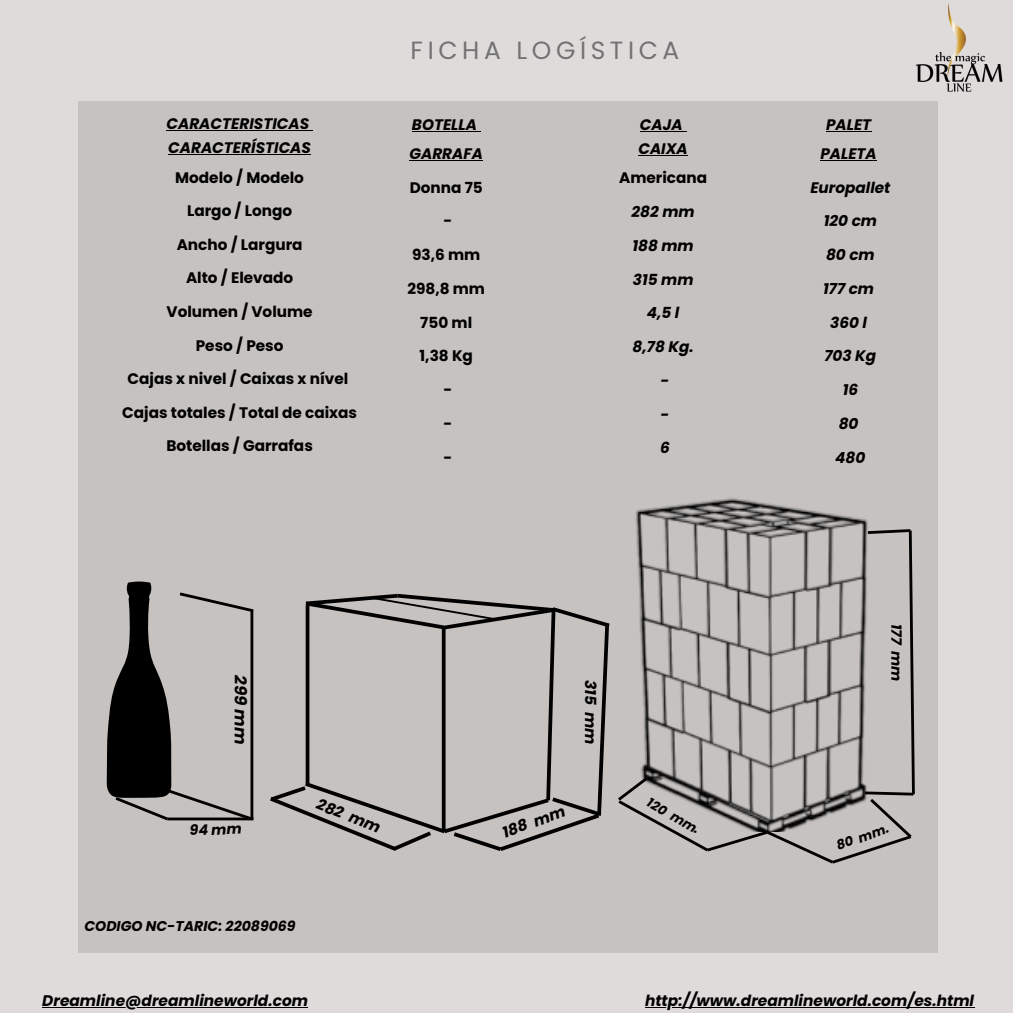
<style>
.page{position:relative;width:1013px;height:1013px;background:#fff}
.page>*{position:absolute;margin:0;border:0;box-sizing:border-box;transform-origin:0 0}
.t1{font:24.88px "Poppins";letter-spacing:.185em;color:#727272}
.t2{font:italic 700 16.62px "Poppins";color:#000}
.t3{font:italic 700 15.38px "Poppins";color:#000}
.t4{font:700 15.25px "Poppins";color:#000}
.t5{font:italic 700 15.25px/29px "Poppins";color:#000}
.t6{font:italic 700 14.25px "Poppins";color:#000}
.t7{font:italic 700 14.12px "Poppins";color:#000}
.t8{font:italic 700 13.12px "Poppins";color:#000}
</style>
<div class="page">
<div style="left:0;top:0;width:1012px;height:1012px;background:#dfdbdb"></div>
<hr style="left:645px;top:1006px;width:329px;height:1px;background:#000">
<hr style="left:42px;top:1006px;width:266px;height:1px;background:#000">
<div style="left:78px;top:101px;width:859px;height:851px;background:#c0bdba"></div>
<img style="left:915px;top:3px;width:88px;height:89px">
<hr style="left:412px;top:131px;width:65px;height:1px;background:#000">
<hr style="left:409px;top:160px;width:74px;height:1px;background:#000">
<hr style="left:640px;top:131px;width:42px;height:1px;background:#000">
<hr style="left:638px;top:155px;width:50px;height:1px;background:#000">
<hr style="left:826px;top:131px;width:45px;height:1px;background:#000">
<hr style="left:820px;top:160px;width:56px;height:1px;background:#000">
<svg style="left:107px;top:581px;width:147px;height:240px"></svg>
<svg style="left:270px;top:498px;width:645px;height:366px"></svg>
<hr style="left:166px;top:130px;width:143px;height:1px;background:#000">
<hr style="left:168px;top:154px;width:143px;height:1px;background:#000">
<p class="t5" style="left:166px;top:112px;width:146px;line-height:24.1px">CARACTERISTICAS<br>CARACTERÍSTICAS</p>
<p class="t4" style="left:175px;top:167px;width:130px">Modelo / Modelo</p>
<p class="t4" style="left:187px;top:200px;width:106px">Largo / Longo</p>
<p class="t4" style="left:177px;top:234px;width:127px">Ancho / Largura</p>
<p class="t4" style="left:186px;top:267px;width:109px">Alto / Elevado</p>
<p class="t4" style="left:167px;top:301px;width:148px">Volumen / Volume</p>
<p class="t4" style="left:196px;top:334px;width:89px">Peso / Peso</p>
<p class="t4" style="left:128px;top:368px;width:222px">Cajas x nivel / Caixas x nível</p>
<p class="t4" style="left:122px;top:402px;width:236px">Cajas totales / Total de caixas</p>
<p class="t4" style="left:166px;top:435px;width:148px">Botellas / Garrafas</p>
<h1 class="t1" style="left:410px;top:33px;width:270px">FICHA LOGÍSTICA</h1>
<p class="t5" style="left:409px;top:110px;width:75px">BOTELLA<br>GARRAFA</p>
<p class="t4" style="left:410px;top:176px;width:74px">Donna 75</p>
<p class="t4" style="left:443px;top:210px;width:10px">-</p>
<p class="t4" style="left:412px;top:244px;width:70px">93,6 mm</p>
<p class="t4" style="left:407px;top:278px;width:79px">298,8 mm</p>
<p class="t4" style="left:420px;top:311px;width:53px">750 ml</p>
<p class="t4" style="left:419px;top:345px;width:55px">1,38 Kg</p>
<p class="t4" style="left:443px;top:379px;width:10px">-</p>
<p class="t4" style="left:443px;top:413px;width:10px">-</p>
<p class="t4" style="left:443px;top:446px;width:10px">-</p>
<p class="t5" style="left:638px;top:112px;width:51px;line-height:24.4px">CAJA<br>CAIXA</p>
<p class="t4" style="left:619px;top:167px;width:89px">Americana</p>
<p class="t5" style="left:631px;top:197px;width:65px">282 mm</p>
<p class="t5" style="left:632px;top:231px;width:63px">188 mm</p>
<p class="t5" style="left:633px;top:265px;width:62px">315 mm</p>
<p class="t5" style="left:647px;top:298px;width:34px">4,5 l</p>
<p class="t5" style="left:632px;top:332px;width:63px">8,78 Kg.</p>
<p class="t5" style="left:660px;top:366px;width:10px">-</p>
<p class="t5" style="left:660px;top:400px;width:10px">-</p>
<p class="t5" style="left:660px;top:433px;width:11px">6</p>
<p class="t2" style="left:252px;top:675px;width:70px;rotate:90deg">299 mm</p>
<p class="t6" style="left:189px;top:820px;width:54px;rotate:-2deg">94 mm</p>
<p class="t3" style="left:322px;top:793px;width:69px;rotate:22deg">282 mm</p>
<p class="t7" style="left:84px;top:916px;width:213px">CODIGO NC-TARIC: 22089069</p>
<p class="t3" style="left:601px;top:680px;width:66px;rotate:90deg">315 mm</p>
<p class="t3" style="left:499px;top:822px;width:67px;rotate:-19deg">188 mm</p>
<p class="t8" style="left:652px;top:793px;width:60px;rotate:29deg">120 mm.</p>
<p class="t5" style="left:820px;top:110px;width:58px;text-align:center">PALET<br>PALETA</p>
<p class="t5" style="left:810px;top:173px;width:81px">Europallet</p>
<p class="t5" style="left:823px;top:206px;width:55px">120 cm</p>
<p class="t5" style="left:826px;top:240px;width:50px">80 cm</p>
<p class="t5" style="left:823px;top:274px;width:52px">177 cm</p>
<p class="t5" style="left:830px;top:308px;width:38px">360 l</p>
<p class="t5" style="left:824px;top:341px;width:53px">703 Kg</p>
<p class="t5" style="left:842px;top:375px;width:17px">16</p>
<p class="t5" style="left:838px;top:409px;width:21px">80</p>
<p class="t5" style="left:835px;top:443px;width:32px">480</p>
<p class="t6" style="left:906px;top:623px;width:59px;rotate:90deg">177 mm</p>
<p class="t8" style="left:833px;top:837px;width:56px;rotate:-20deg">80 mm.</p>
<p class="t3" style="left:42px;top:989px;width:267px">Dreamline@dreamlineworld.com</p>
<p class="t3" style="left:645px;top:989px;width:330px">http://www.dreamlineworld.com/es.html</p>
</div>
